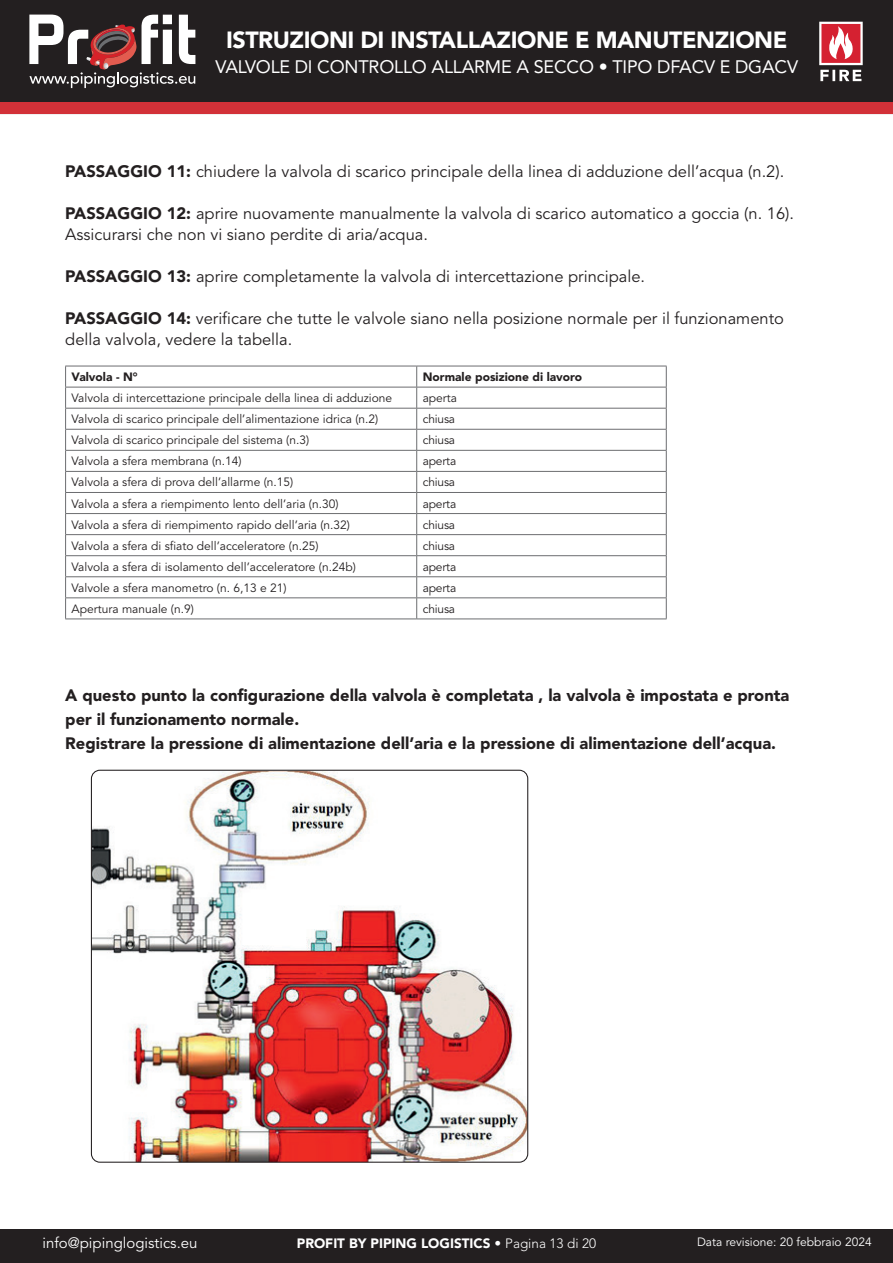
<style>
.page{position:relative;width:893px;height:1263px;background:#fff}
.page>*{position:absolute;margin:0;border:0;box-sizing:border-box;transform-origin:0 0}
.t1{font:900 23.25px "Avenir LT Std";letter-spacing:-.02em;color:#fff}
.t2{font:18px "Avenir LT Std";letter-spacing:-.01em;color:#fff}
.t3{font:16.5px/21px "Avenir LT Std";color:#231f20}
.t4{font:900 16.5px/24px "Avenir LT Std";color:#231f20}
.t5{font:15px "Avenir LT Std";color:#fff}
.t6{font:900 13.5px "Avenir LT Std";color:#fff}
.t7{font:12px "Avenir LT Std";color:#231f20}
.t8{font:900 12px "Avenir LT Std";color:#231f20}
.t9{font:12px "Avenir LT Std";color:#fff}
.s1{font-weight:900}
.s2{font-weight:300}
</style>
<div class="page">
<div style="left:0;top:1229px;width:893px;height:34px;background:#231f20"></div>
<div style="left:0;top:0;width:893px;height:103px;background:#231f20"></div>
<svg style="left:29px;top:15px;width:166px;height:73px"></svg>
<div style="left:0;top:103px;width:893px;height:11px;background:#d23138"></div>
<svg style="left:819px;top:22px;width:44px;height:59px"></svg>
<img style="left:92px;top:771px;width:436px;height:391px">
<hr style="left:65px;top:366px;width:352px;height:1px;background:#6c6d70">
<hr style="left:417px;top:366px;width:250px;height:1px;background:#6c6d70">
<hr style="left:65px;top:387px;width:352px;height:1px;background:#6c6d70">
<hr style="left:417px;top:387px;width:250px;height:1px;background:#6c6d70">
<hr style="left:65px;top:408px;width:352px;height:1px;background:#6c6d70">
<hr style="left:417px;top:408px;width:250px;height:1px;background:#6c6d70">
<hr style="left:65px;top:429px;width:352px;height:1px;background:#6c6d70">
<hr style="left:417px;top:429px;width:250px;height:1px;background:#6c6d70">
<hr style="left:65px;top:450px;width:352px;height:1px;background:#6c6d70">
<hr style="left:417px;top:450px;width:250px;height:1px;background:#6c6d70">
<hr style="left:65px;top:471px;width:352px;height:1px;background:#6c6d70">
<hr style="left:417px;top:471px;width:250px;height:1px;background:#6c6d70">
<hr style="left:65px;top:492px;width:352px;height:1px;background:#6c6d70">
<hr style="left:417px;top:492px;width:250px;height:1px;background:#6c6d70">
<hr style="left:65px;top:513px;width:352px;height:1px;background:#6c6d70">
<hr style="left:417px;top:513px;width:250px;height:1px;background:#6c6d70">
<hr style="left:65px;top:534px;width:352px;height:1px;background:#6c6d70">
<hr style="left:417px;top:534px;width:250px;height:1px;background:#6c6d70">
<hr style="left:65px;top:555px;width:352px;height:1px;background:#6c6d70">
<hr style="left:417px;top:555px;width:250px;height:1px;background:#6c6d70">
<hr style="left:65px;top:576px;width:352px;height:1px;background:#6c6d70">
<hr style="left:417px;top:576px;width:250px;height:1px;background:#6c6d70">
<hr style="left:65px;top:597px;width:352px;height:1px;background:#6c6d70">
<svg style="left:65px;top:366px;width:1px;height:253px"></svg>
<hr style="left:417px;top:597px;width:250px;height:1px;background:#6c6d70">
<svg style="left:416px;top:366px;width:1px;height:253px"></svg>
<svg style="left:666px;top:366px;width:1px;height:253px"></svg>
<hr style="left:65px;top:619px;width:352px;height:1px;background:#6c6d70">
<hr style="left:417px;top:619px;width:250px;height:1px;background:#6c6d70">
<h1 class="t1" style="left:226px;top:26px;width:563px">ISTRUZIONI DI INSTALLAZIONE E MANUTENZIONE</h1>
<h2 class="t2" style="left:215px;top:56px;width:584px">VALVOLE DI CONTROLLO ALLARME A SECCO • TIPO DFACV E DGACV</h2>
<h3 class="t3" style="left:65px;top:161px;width:721px"><span class="s1">PASSAGGIO 11:</span> chiudere la valvola di scarico principale della linea di adduzione dell’acqua (n.2).</h3>
<h3 class="t3" style="left:65px;top:203px;width:730px"><span class="s1">PASSAGGIO 12:</span> aprire nuovamente manualmente la valvola di scarico automatico a goccia (n. 16).<br>Assicurarsi che non vi siano perdite di aria/acqua.</h3>
<h3 class="t3" style="left:65px;top:266px;width:581px"><span class="s1">PASSAGGIO 13:</span> aprire completamente la valvola di intercettazione principale.</h3>
<h3 class="t3" style="left:65px;top:308px;width:720px"><span class="s1">PASSAGGIO 14:</span> verificare che tutte le valvole siano nella posizione normale per il funzionamento della valvola, vedere la tabella.</h3>
<p class="t8" style="left:72px;top:370px;width:68px">Valvola - N°</p>
<p class="t8" style="left:423px;top:370px;width:161px">Normale posizione di lavoro</p>
<p class="t7" style="left:72px;top:391px;width:322px">Valvola di intercettazione principale della linea di adduzione</p>
<p class="t7" style="left:423px;top:391px;width:36px">aperta</p>
<p class="t7" style="left:72px;top:412px;width:308px">Valvola di scarico principale dell’alimentazione idrica (n.2)</p>
<p class="t7" style="left:423px;top:412px;width:34px">chiusa</p>
<p class="t7" style="left:72px;top:433px;width:239px">Valvola di scarico principale del sistema (n.3)</p>
<p class="t7" style="left:423px;top:433px;width:34px">chiusa</p>
<p class="t7" style="left:72px;top:454px;width:172px">Valvola a sfera membrana (n.14)</p>
<p class="t7" style="left:423px;top:454px;width:35px">aperta</p>
<p class="t7" style="left:72px;top:475px;width:223px">Valvola a sfera di prova dell’allarme (n.15)</p>
<p class="t7" style="left:423px;top:475px;width:34px">chiusa</p>
<p class="t7" style="left:72px;top:496px;width:268px">Valvola a sfera a riempimento lento dell’aria (n.30)</p>
<p class="t7" style="left:423px;top:496px;width:35px">aperta</p>
<p class="t7" style="left:72px;top:518px;width:280px">Valvola a sfera di riempimento rapido dell’aria (n.32)</p>
<p class="t7" style="left:423px;top:518px;width:34px">chiusa</p>
<p class="t7" style="left:72px;top:539px;width:248px">Valvola a sfera di sfiato dell’acceleratore (n.25)</p>
<p class="t7" style="left:423px;top:539px;width:34px">chiusa</p>
<p class="t7" style="left:72px;top:560px;width:286px">Valvola a sfera di isolamento dell’acceleratore (n.24b)</p>
<p class="t7" style="left:423px;top:560px;width:35px">aperta</p>
<p class="t7" style="left:72px;top:581px;width:216px">Valvole a sfera manometro (n. 6,13 e 21)</p>
<p class="t7" style="left:423px;top:581px;width:35px">aperta</p>
<p class="t7" style="left:72px;top:602px;width:124px">Apertura manuale (n.9)</p>
<p class="t7" style="left:423px;top:602px;width:34px">chiusa</p>
<h3 class="t4" style="left:65px;top:683px;width:726px">A questo punto la configurazione della valvola è completata , la valvola è impostata e pronta per il funzionamento normale.<br>Registrare la pressione di alimentazione dell’aria e la pressione di alimentazione dell’acqua.</h3>
<p class="t5" style="left:43px;top:1234px;width:157px">info@pipinglogistics.eu</p>
<p class="t6" style="left:297px;top:1235px;width:301px">PROFIT BY PIPING LOGISTICS • <span class="s2">Pagina 13 di 20</span></p>
<p class="t9" style="left:697px;top:1235px;width:176px">Data revisione: 20 febbraio 2024</p>
</div>
